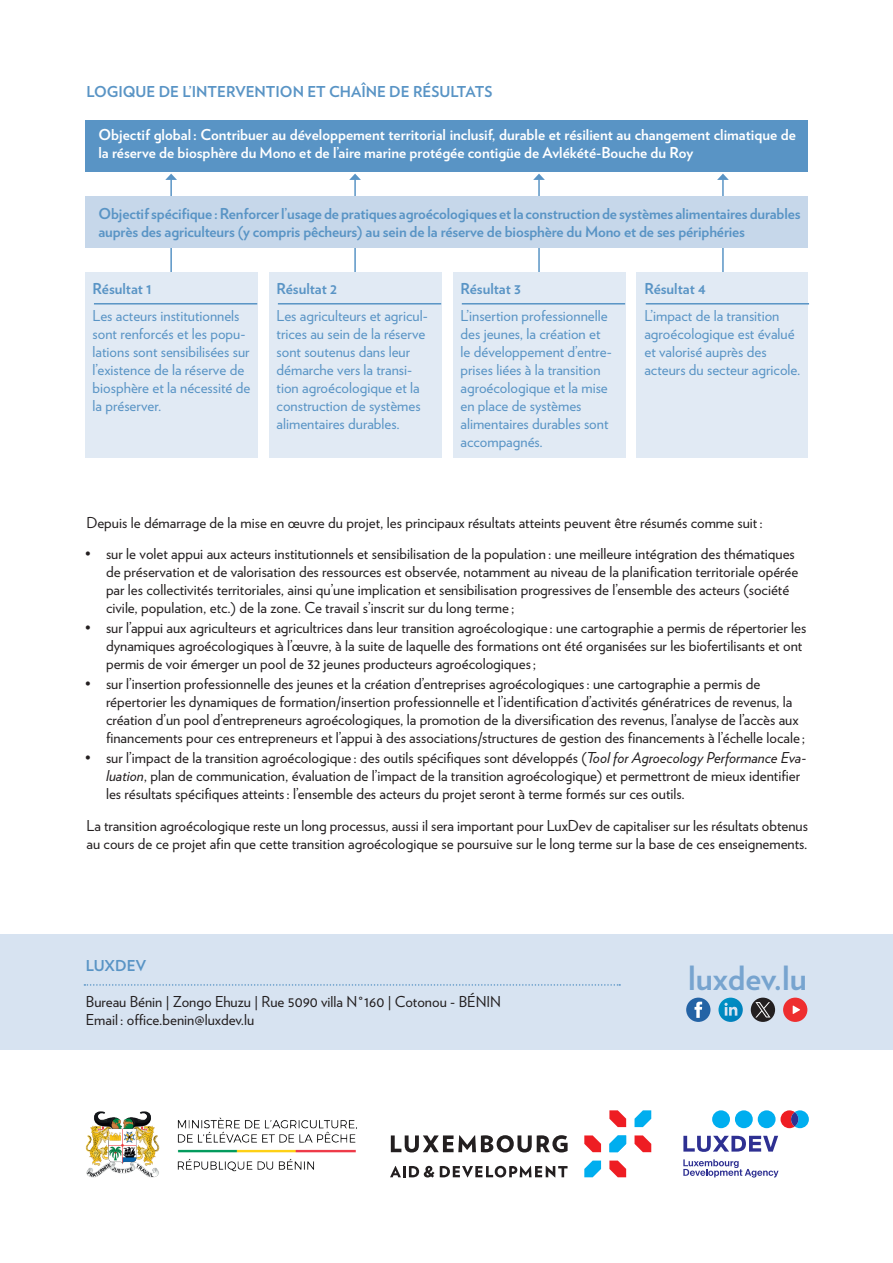
<style>
.page{position:relative;width:893px;height:1263px;background:#fff}
.page>*{position:absolute;margin:0;border:0;box-sizing:border-box;transform-origin:0 0}
.t1{font:700 33.3px "Verlag";color:#77a4cf}
.t2{font:15px/18px "Verlag";color:#231f20}
.t3{font:15px/18px "Verlag";color:#5994c5}
.t4{font:700 15px/18px "Verlag";letter-spacing:-.01em;color:#5994c5}
.t5{font:700 15px/18px "Verlag";color:#fff}
.s1{font-style:italic}
</style>
<div class="page">
<hr style="left:354px;top:179px;width:2px;height:97px;background:#5994c5">
<svg style="left:349px;top:174px;width:12px;height:6px"></svg>
<hr style="left:538px;top:179px;width:2px;height:97px;background:#5994c5">
<svg style="left:533px;top:174px;width:12px;height:6px"></svg>
<hr style="left:722px;top:179px;width:2px;height:97px;background:#5994c5">
<svg style="left:717px;top:174px;width:12px;height:6px"></svg>
<hr style="left:170px;top:179px;width:2px;height:97px;background:#5994c5">
<svg style="left:165px;top:174px;width:12px;height:6px"></svg>
<div style="left:637px;top:273px;width:171px;height:185px;background:#e1eaf4"></div>
<hr style="left:646px;top:303px;width:163px;height:1px;background:#5994c5">
<div style="left:453px;top:273px;width:172px;height:185px;background:#e1eaf4"></div>
<div style="left:85px;top:273px;width:172px;height:185px;background:#e1eaf4"></div>
<hr style="left:462px;top:303px;width:163px;height:1px;background:#5994c5">
<div style="left:269px;top:273px;width:172px;height:185px;background:#e1eaf4"></div>
<div style="left:85px;top:120px;width:723px;height:52px;background:#5994c5"></div>
<div style="left:85px;top:196px;width:723px;height:52px;background:#c6d7ea"></div>
<hr style="left:278px;top:303px;width:163px;height:1px;background:#5994c5">
<hr style="left:94px;top:303px;width:163px;height:1px;background:#5994c5">
<div style="left:0;top:934px;width:893px;height:115px;background:#d7e3f1"></div>
<svg style="left:84px;top:984px;width:536px;height:2px"></svg>
<svg style="left:584px;top:1135px;width:17px;height:17px"></svg>
<svg style="left:609px;top:1160px;width:17px;height:17px"></svg>
<svg style="left:584px;top:1160px;width:17px;height:17px"></svg>
<svg style="left:391px;top:1135px;width:177px;height:17px"></svg>
<svg style="left:609px;top:1110px;width:17px;height:17px"></svg>
<svg style="left:634px;top:1110px;width:17px;height:17px"></svg>
<svg style="left:634px;top:1135px;width:17px;height:17px"></svg>
<svg style="left:609px;top:1135px;width:17px;height:17px"></svg>
<svg style="left:390px;top:1166px;width:44px;height:11px"></svg>
<svg style="left:440px;top:1166px;width:128px;height:11px"></svg>
<svg style="left:683px;top:1136px;width:95px;height:16px"></svg>
<svg style="left:683px;top:1159px;width:95px;height:18px"></svg>
<div style="left:758px;top:1110px;width:18px;height:18px;background:#00aeef;border-radius:50%"></div>
<svg style="left:780px;top:1110px;width:29px;height:18px"></svg>
<div style="left:791px;top:1112px;width:7px;height:14px;background:#2e3092;border-radius:50%"></div>
<div style="left:735px;top:1110px;width:18px;height:18px;background:#00aeef;border-radius:50%"></div>
<div style="left:712px;top:1110px;width:18px;height:18px;background:#00aeef;border-radius:50%"></div>
<img style="left:85px;top:1111px;width:272px;height:66px">
<div style="left:686px;top:998px;width:24px;height:24px;background:#2463a5;border-radius:50%"></div>
<svg style="left:694px;top:1002px;width:8px;height:16px"></svg>
<div style="left:751px;top:998px;width:24px;height:24px;background:#231f20;border-radius:50%"></div>
<svg style="left:755px;top:1002px;width:15px;height:15px"></svg>
<svg style="left:718px;top:998px;width:25px;height:24px"></svg>
<div style="left:783px;top:998px;width:24px;height:24px;background:#ee2e2f;border-radius:50%"></div>
<svg style="left:793px;top:1005px;width:7px;height:9px"></svg>
<p class="t4" style="left:87px;top:82px;width:407px">LOGIQUE DE L’INTERVENTION ET CHAÎNE DE RÉSULTATS</p>
<p class="t5" style="left:98px;top:125px;width:699px">Objectif global : Contribuer au développement territorial inclusif, durable et résilient au changement climatique de la réserve de biosphère du Mono et de l’aire marine protégée contigüe de Avlékété-Bouche du Roy</p>
<p class="t4" style="left:98px;top:204px;width:703px">Objectif spécifique : Renforcer l’usage de pratiques agroécologiques et la construction de systèmes alimentaires durables auprès des agriculteurs (y compris pêcheurs) au sein de la réserve de biosphère du Mono et de ses périphéries</p>
<p class="t4" style="left:93px;top:279px;width:61px">Résultat 1</p>
<p class="t3" style="left:93px;top:305px;width:159px">Les acteurs institutionnels sont renforcés et les popu&shy;lations sont sensibilisées sur l’existence de la réserve de biosphère et la nécessité de la préserver.</p>
<p class="t4" style="left:277px;top:279px;width:62px">Résultat 2</p>
<p class="t3" style="left:277px;top:305px;width:153px">Les agriculteurs et agricul&shy;trices au sein de la réserve sont soutenus dans leur démarche vers la transi&shy;tion agroécologique et la construction de systèmes alimentaires durables.</p>
<p class="t4" style="left:460px;top:279px;width:62px">Résultat 3</p>
<p class="t3" style="left:460px;top:305px;width:153px">L’insertion professionnelle des jeunes, la création et le développement d’entre&shy;prises liées à la transition agroécologique et la mise en place de systèmes alimentaires durables sont accompagnés.</p>
<p class="t4" style="left:644px;top:279px;width:63px">Résultat 4</p>
<p class="t3" style="left:644px;top:305px;width:158px">L’impact de la transition agroécologique est évalué et valorisé auprès des acteurs du secteur agricole.</p>
<p class="t2" style="left:87px;top:512px;width:678px">Depuis le démarrage de la mise en œuvre du projet, les principaux résultats atteints peuvent être résumés comme suit :</p>
<p class="t2" style="left:106px;top:544px;width:694px;text-indent:-21px">• sur le volet appui aux acteurs institutionnels et sensibilisation de la population : une meilleure intégration des thématiques de préservation et de valorisation des ressources est observée, notamment au niveau de la planification territoriale opérée par les collectivités territoriales, ainsi qu’une implication et sensibilisation progressives de l’ensemble des acteurs (société civile, population, etc.) de la zone. Ce travail s’inscrit sur du long terme ;</p>
<p class="t2" style="left:106px;top:618px;width:702px;text-indent:-21px">• sur l’appui aux agriculteurs et agricultrices dans leur transition agroécologique : une cartographie a permis de répertorier les dynamiques agroécologiques à l’œuvre, à la suite de laquelle des formations ont été organisées sur les biofertilisants et ont permis de voir émerger un pool de 32 jeunes producteurs agroécologiques ;</p>
<p class="t2" style="left:106px;top:674px;width:701px;text-indent:-21px">• sur l’insertion professionnelle des jeunes et la création d’entreprises agroécologiques : une cartographie a permis de répertorier les dynamiques de formation/insertion professionnelle et l’identification d’activités génératrices de revenus, la création d’un pool d’entrepreneurs agroécologiques, la promotion de la diversification des revenus, l’analyse de l’accès aux financements pour ces entrepreneurs et l’appui à des associations/structures de gestion des financements à l’échelle locale ;</p>
<p class="t2" style="left:106px;top:748px;width:702px;text-indent:-21px">• sur l’impact de la transition agroécologique : des outils spécifiques sont développés (<span class="s1">Tool for Agroecology Performance Eva&shy;luation</span>, plan de communication, évaluation de l’impact de la transition agroécologique) et permettront de mieux identifier les résultats spécifiques atteints : l’ensemble des acteurs du projet seront à terme formés sur ces outils.</p>
<p class="t2" style="left:87px;top:816px;width:723px">La transition agroécologique reste un long processus, aussi il sera important pour LuxDev de capitaliser sur les résultats obtenus au cours de ce projet afin que cette transition agroécologique se poursuive sur le long terme sur la base de ces enseignements.</p>
<p class="t4" style="left:86px;top:956px;width:62px">LUXDEV</p>
<h1 class="t1" style="left:688px;top:952px;width:120px">luxdev.lu</h1>
<p class="t2" style="left:86px;top:991px;width:417px">Bureau Bénin | Zongo Ehuzu | Rue 5090 villa N°160 | Cotonou - BÉNIN<br>Email : office.benin@luxdev.lu</p>
</div>
